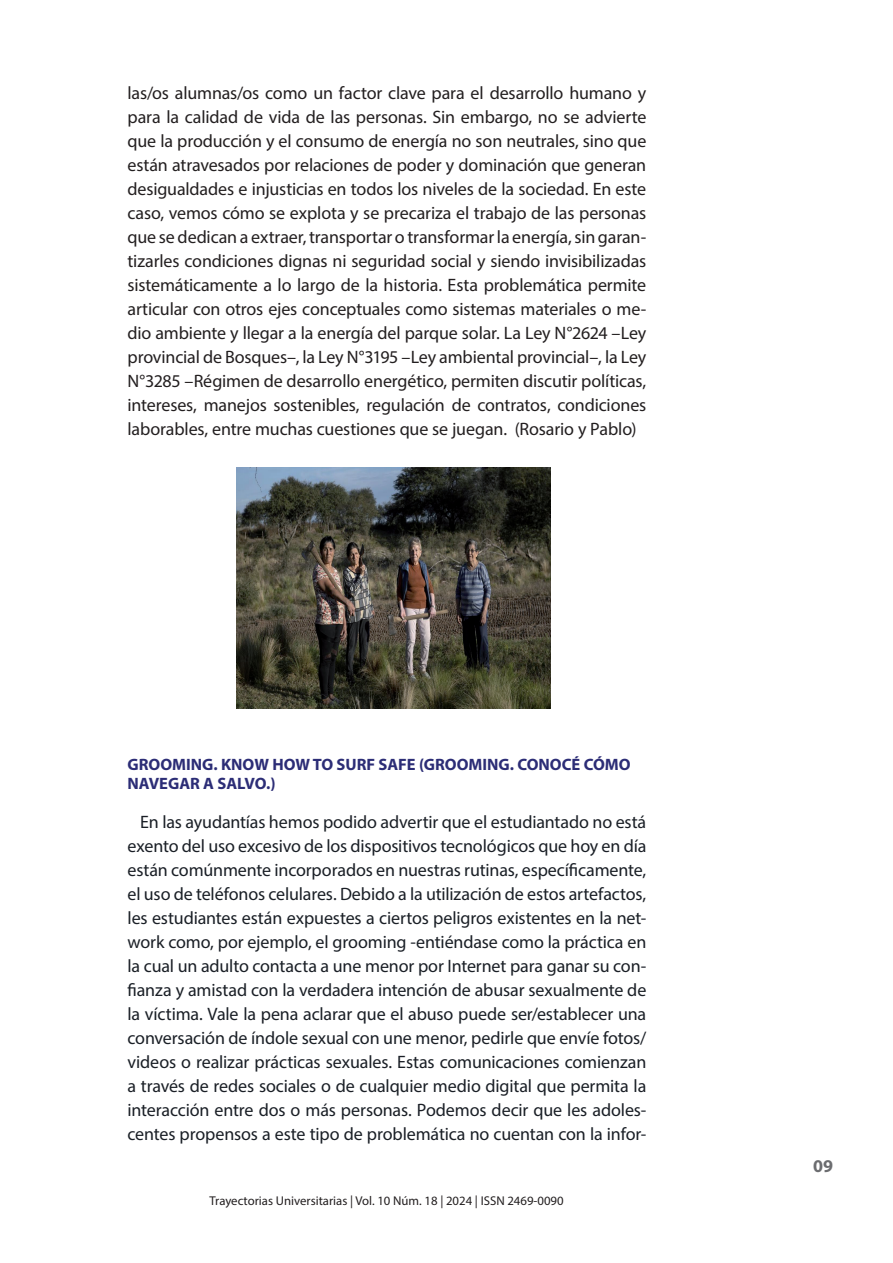
<style>
.page{position:relative;width:893px;height:1263px;background:#fff}
.page>*{position:absolute;margin:0;border:0;box-sizing:border-box;transform-origin:0 0}
.t1{font:18px/24px "Myriad Pro";letter-spacing:-.01em;color:#231f20;text-align:justify}
.t2{font:18px/24px "Myriad Pro";letter-spacing:-.005em;color:#1a1f26;text-align:justify}
.t3{font:700 18px "Myriad Pro";color:#6c6d70}
.t4{font:700 16.5px/19.8px "Myriad Pro";color:#2c2d76}
.t5{font:12.75px "Myriad Pro";color:#231f20}
</style>
<div class="page">
<img style="left:236px;top:468px;width:314px;height:241px">
<p class="t1" style="left:128px;top:80px;width:520px">las/os alumnas/os como un factor clave para el desarrollo humano y para la calidad de vida de las personas. Sin embargo, no se advierte que la producción y el consumo de energía no son neutrales, sino que están atravesados por relaciones de poder y dominación que generan desigualdades e injusticias en todos los niveles de la sociedad. En este caso, vemos cómo se explota y se precariza el trabajo de las personas que se dedican a extraer, transportar o transformar la energía, sin garan&shy;tizarles condiciones dignas ni seguridad social y siendo invisibilizadas sistemáticamente a lo largo de la historia. Esta problemática permite articular con otros ejes conceptuales como sistemas materiales o me&shy;dio ambiente y llegar a la energía del parque solar. La Ley N°2624 –Ley provincial de Bosques–, la Ley N°3195 –Ley ambiental provincial–, la Ley N°3285 –Régimen de desarrollo energético, permiten discutir políticas, intereses, manejos sostenibles, regulación de contratos, condiciones laborables, entre muchas cuestiones que se juegan. (Rosario y Pablo)</p>
<p class="t4" style="left:128px;top:753px;width:505px">GROOMING. KNOW HOW TO SURF SAFE (GROOMING. CONOCÉ CÓMO<br>NAVEGAR A SALVO.)</p>
<p class="t2" style="left:128px;top:809px;width:520px;text-indent:13px">En las ayudantías hemos podido advertir que el estudiantado no está exento del uso excesivo de los dispositivos tecnológicos que hoy en día están comúnmente incorporados en nuestras rutinas, específicamente, el uso de teléfonos celulares. Debido a la utilización de estos artefactos, les estudiantes están expuestes a ciertos peligros existentes en la net&shy;work como, por ejemplo, el grooming -entiéndase como la práctica en la cual un adulto contacta a une menor por Internet para ganar su con&shy;fianza y amistad con la verdadera intención de abusar sexualmente de la víctima. Vale la pena aclarar que el abuso puede ser/establecer una conversación de índole sexual con une menor, pedirle que envíe fotos/ videos o realizar prácticas sexuales. Estas comunicaciones comienzan a través de redes sociales o de cualquier medio digital que permita la interacción entre dos o más personas. Podemos decir que les adoles&shy;centes propensos a este tipo de problemática no cuentan con la infor-</p>
<p class="t5" style="left:209px;top:1192px;width:356px">Trayectorias Universitarias | Vol. 10 Núm. 18 | 2024 | ISSN 2469-0090</p>
<p class="t3" style="left:813px;top:1154px;width:21px">09</p>
</div>
